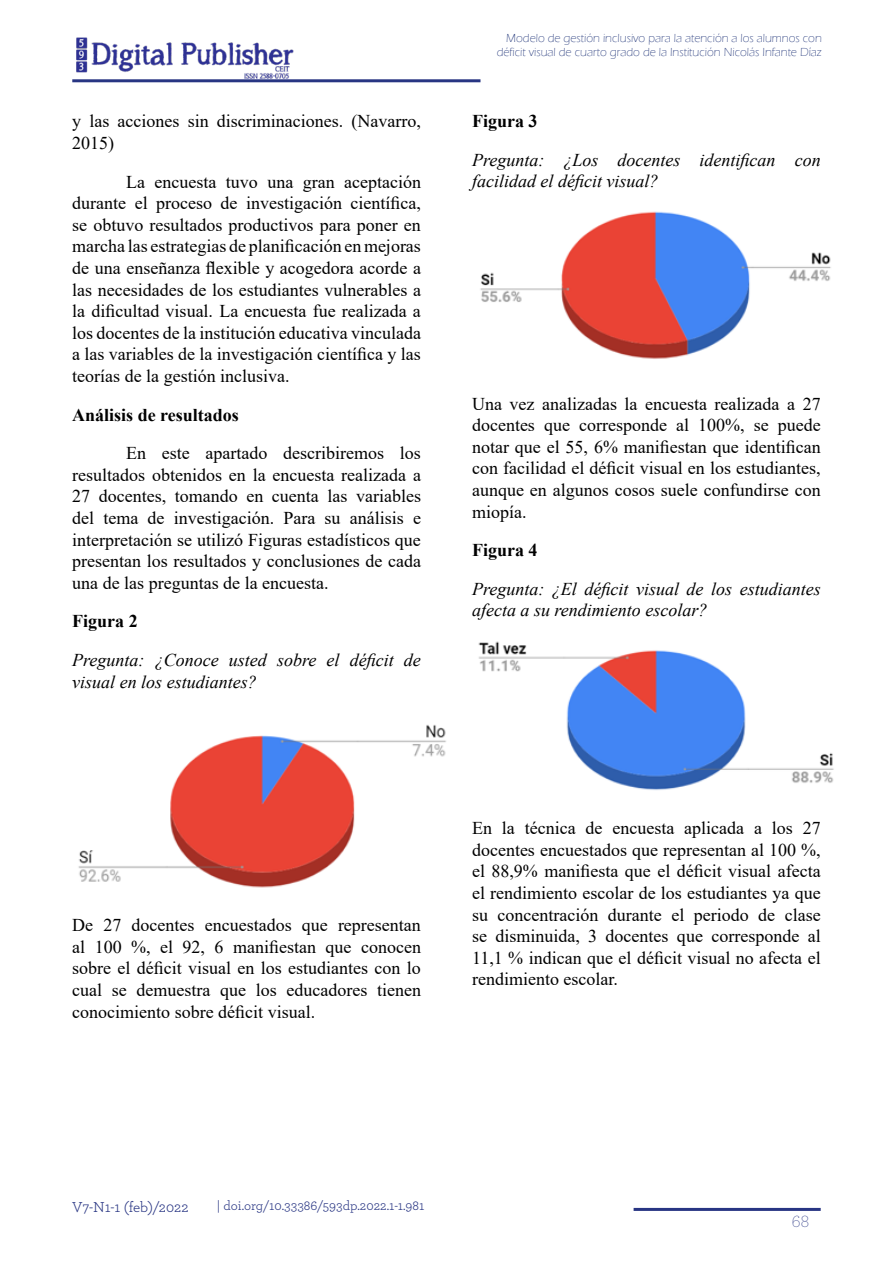
<style>
.page{position:relative;width:893px;height:1263px;background:#fff}
.page>*{position:absolute;margin:0;border:0;box-sizing:border-box;transform-origin:0 0}
.t1{font:18px/21.6px "Times New Roman";color:#000;text-align:justify}
.t2{font:italic 18px/21.6px "Times New Roman";color:#000}
.t3{font:700 18px "Times New Roman";color:#000}
.t4{font:200 18px "Archer";color:#283583}
.t5{font:15px "Archer";color:#283583}
.t6{font:13.5px "Archer";color:#283583}
.t7{font:300 12px/14.4px "Eras ITC";color:#24387b;text-align:right}
</style>
<div class="page">
<hr style="left:72px;top:79px;width:408px;height:3px;background:#283583">
<img style="left:76px;top:37px;width:218px;height:42px">
<hr style="left:634px;top:1208px;width:187px;height:3px;background:#283583">
<img style="left:78px;top:724px;width:368px;height:164px">
<img style="left:480px;top:211px;width:351px;height:148px">
<img style="left:478px;top:641px;width:356px;height:149px">
<p class="t1" style="left:72px;top:110px;width:350px">y las acciones sin discriminaciones. (Navarro,<br>2015)</p>
<p class="t1" style="left:72px;top:170px;width:350px;text-indent:54px">La encuesta tuvo una gran aceptación durante el proceso de investigación científica, se obtuvo resultados productivos para poner en marcha las estrategias de planificación en mejoras de una enseñanza flexible y acogedora acorde a las necesidades de los estudiantes vulnerables a la dificultad visual. La encuesta fue realizada a los docentes de la institución educativa vinculada a las variables de la investigación científica y las teorías de la gestión inclusiva.</p>
<p class="t3" style="left:72px;top:401px;width:168px">Análisis de resultados</p>
<p class="t1" style="left:72px;top:442px;width:350px;text-indent:54px">En este apartado describiremos los resultados obtenidos en la encuesta realizada a 27 docentes, tomando en cuenta las variables del tema de investigación. Para su análisis e interpretación se utilizó Figuras estadísticos que presentan los resultados y conclusiones de cada una de las preguntas de la encuesta.</p>
<p class="t3" style="left:72px;top:608px;width:67px">Figura 2</p>
<p class="t2" style="left:72px;top:649px;width:350px">Pregunta: ¿Conoce usted sobre el déficit de visual en los estudiantes?</p>
<p class="t7" style="left:497px;top:31px;width:327px">Modelo de gestión inclusivo para la atención a los alumnos con déficit visual de cuarto grado de la Institución Nicolás Infante Díaz</p>
<p class="t3" style="left:472px;top:108px;width:67px">Figura 3</p>
<p class="t2" style="left:472px;top:148px;width:350px">Pregunta: ¿Los docentes identifican con facilidad el déficit visual?</p>
<p class="t1" style="left:472px;top:392px;width:350px">Una vez analizadas la encuesta realizada a 27 docentes que corresponde al 100%, se puede notar que el 55, 6% manifiestan que identifican con facilidad el déficit visual en los estudiantes, aunque en algunos cosos suele confundirse con miopía.</p>
<p class="t3" style="left:472px;top:537px;width:67px">Figura 4</p>
<p class="t2" style="left:472px;top:577px;width:350px">Pregunta: ¿El déficit visual de los estudiantes afecta a su rendimiento escolar?</p>
<p class="t1" style="left:72px;top:914px;width:350px">De 27 docentes encuestados que representan al 100 %, el 92, 6 manifiestan que conocen sobre el déficit visual en los estudiantes con lo cual se demuestra que los educadores tienen conocimiento sobre déficit visual.</p>
<p class="t1" style="left:472px;top:817px;width:350px">En la técnica de encuesta aplicada a los 27 docentes encuestados que representan al 100 %, el 88,9% manifiesta que el déficit visual afecta el rendimiento escolar de los estudiantes ya que su concentración durante el periodo de clase se disminuida, 3 docentes que corresponde al 11,1 % indican que el déficit visual no afecta el rendimiento escolar.</p>
<p class="t5" style="left:72px;top:1196px;width:118px">V7-N1-1 (feb)/2022</p>
<p class="t6" style="left:217px;top:1196px;width:209px">| doi.org/10.33386/593dp.2022.1-1.981</p>
<p class="t4" style="left:792px;top:1209px;width:19px">68</p>
</div>
